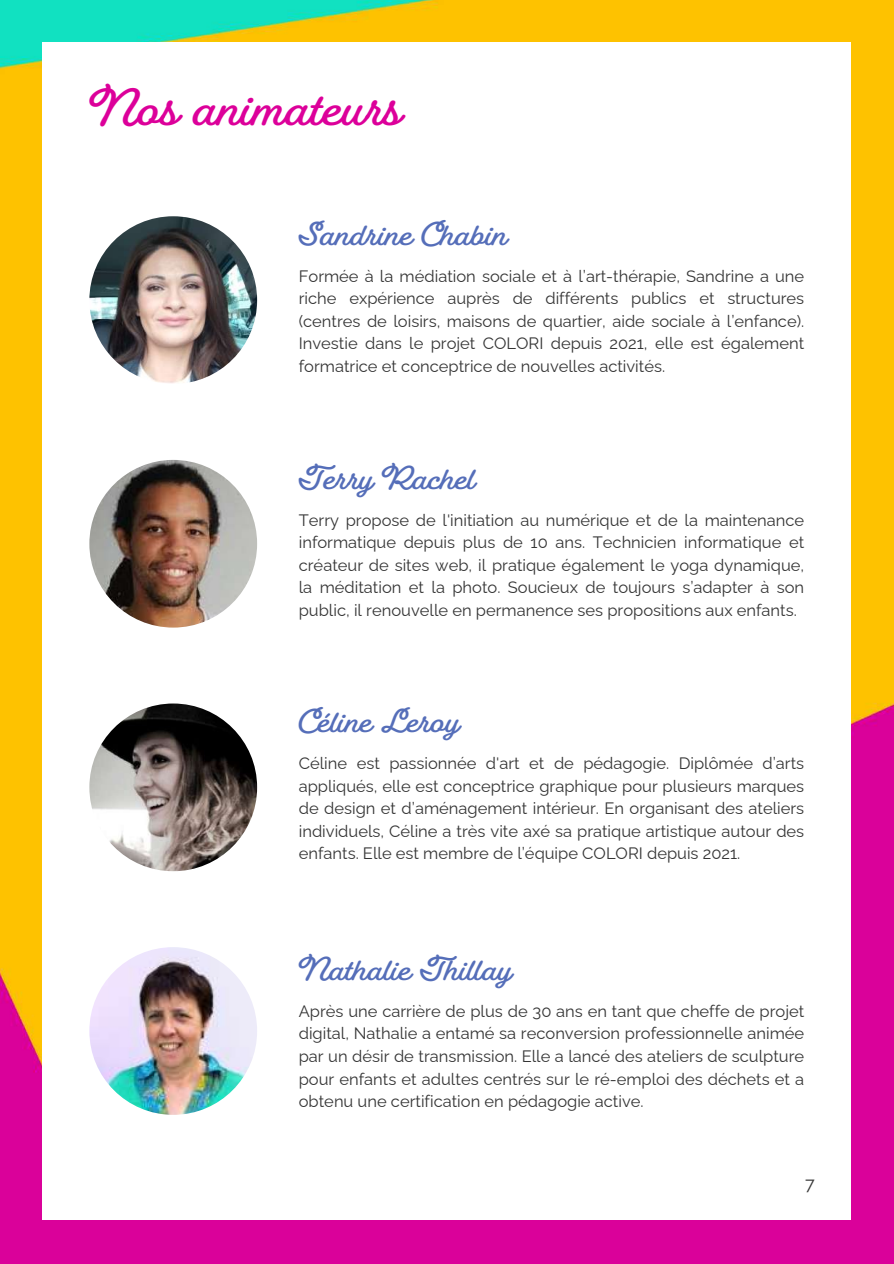
<style>
.page{position:relative;width:894px;height:1264px;background:#fff}
.page>*{position:absolute;margin:0;border:0;box-sizing:border-box;transform-origin:0 0}
.t1{font:700 47.25px "Fairwater Script";color:#dc009a}
.t2{font:700 30px "Fairwater Script";color:#556eb9}
.t3{font:18px "Raleway";color:#353535}
.t4{font:16.5px/22.5px "Raleway";color:#353535;text-align:justify}
</style>
<div class="page">
<img style="left:0;top:0;width:893px;height:1263px">
<div style="left:43px;top:43px;width:807px;height:1177px;background:#fff"></div>
<img style="left:89px;top:216px;width:168px;height:168px;border-radius:50%">
<img style="left:89px;top:460px;width:168px;height:167px;border-radius:50%">
<img style="left:89px;top:703px;width:168px;height:168px;border-radius:50%">
<img style="left:89px;top:947px;width:168px;height:167px;border-radius:50%">
<h1 class="t1" style="left:89px;top:81px;width:314px">Nos animateurs</h1>
<h2 class="t2" style="left:299px;top:217px;width:210px">Sandrine Chabin</h2>
<p class="t4" style="left:299px;top:265px;width:507px">Formée à la médiation sociale et à l’art-thérapie, Sandrine a une riche expérience auprès de différents publics et structures (centres de loisirs, maisons de quartier, aide sociale à l’enfance).<br>Investie dans le projet COLORI depuis 2021, elle est également formatrice et conceptrice de nouvelles activités.</p>
<h2 class="t2" style="left:299px;top:460px;width:178px">Terry Rachel</h2>
<p class="t4" style="left:299px;top:508px;width:507px">Terry propose de l'initiation au numérique et de la maintenance informatique depuis plus de 10 ans. Technicien informatique et créateur de sites web, il pratique également le yoga dynamique, la méditation et la photo. Soucieux de toujours s’adapter à son public, il renouvelle en permanence ses propositions aux enfants.</p>
<h2 class="t2" style="left:299px;top:704px;width:162px">Céline Leroy</h2>
<p class="t4" style="left:299px;top:752px;width:507px">Céline est passionnée d'art et de pédagogie. Diplômée d’arts appliqués, elle est conceptrice graphique pour plusieurs marques de design et d’aménagement intérieur. En organisant des ateliers individuels, Céline a très vite axé sa pratique artistique autour des enfants. Elle est membre de l’équipe COLORI depuis 2021.</p>
<h2 class="t2" style="left:299px;top:952px;width:214px">Nathalie Thillay</h2>
<p class="t4" style="left:299px;top:999px;width:507px">Après une carrière de plus de 30 ans en tant que cheffe de projet digital, Nathalie a entamé sa reconversion professionnelle animée par un désir de transmission. Elle a lancé des ateliers de sculpture pour enfants et adultes centrés sur le ré-emploi des déchets et a obtenu une certification en pédagogie active.</p>
<p class="t3" style="left:804px;top:1173px;width:11px">7</p>
</div>
